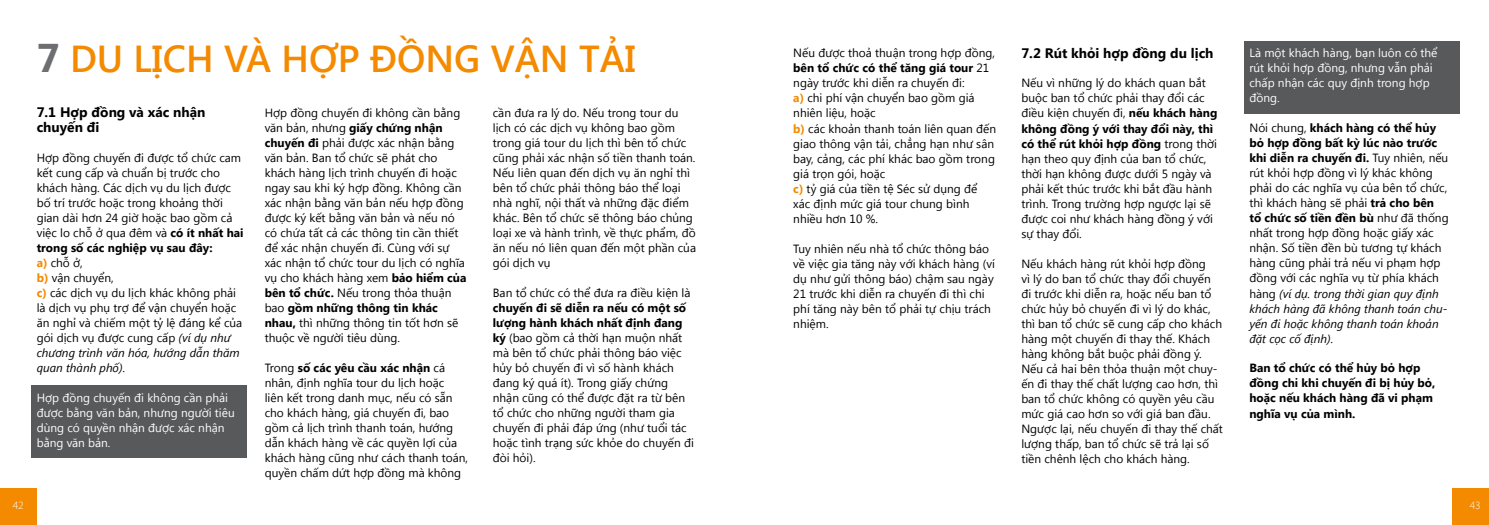
<style>
.page{position:relative;width:1489px;height:525px;background:#fff}
.page>*{position:absolute;margin:0;border:0;box-sizing:border-box;transform-origin:0 0}
.t1{font:600 37.5px "Segoe UI";color:#f38a00}
.t2{font:700 13.75px/15px "Segoe UI";color:#000}
.t3{font:11.88px/15px "Segoe UI";color:#000}
.t4{font:11.88px/15px "Segoe UI";color:#fff}
.t5{font:700 11.88px/15px "Segoe UI";color:#000}
.t6{font:300 11.25px "Myriad Pro";color:#fff}
.s1{font-weight:700;font-size:40px;color:#6d6e71}
.s2{font-weight:700}
.s3{font-weight:700;color:#f38a00}
.s4{font-style:italic}
</style>
<div class="page">
<div style="left:1243px;top:41px;width:216px;height:73px;background:#58595b"></div>
<div style="left:31px;top:384px;width:216px;height:73px;background:#58595b"></div>
<div style="left:0;top:488px;width:37px;height:36px;background:#f38a00"></div>
<div style="left:1451px;top:488px;width:37px;height:36px;background:#f38a00"></div>
<h1 class="t1" style="left:37px;top:32px;width:600px"><span class="s1">7</span> DU LỊCH VÀ HỢP ĐỒNG VẬN TẢI</h1>
<p class="t2" style="left:37px;top:104px;width:170px">7.1 Hợp đồng và xác nhận chuyến đi</p>
<p class="t3" style="left:37px;top:150px;width:208px">Hợp đồng chuyến đi được tổ chức cam kết cung cấp và chuẩn bị trước cho khách hàng. Các dịch vụ du lịch được bố trí trước hoặc trong khoảng thời gian dài hơn 24 giờ hoặc bao gồm cả việc lo chỗ ở qua đêm và <span class="s2">có ít nhất hai trong số các nghiệp vụ sau đây:<br></span><span class="s3">a)</span> chỗ ở,<br><span class="s3">b)</span> vận chuyển,<br><span class="s3">c)</span> các dịch vụ du lịch khác không phải là dịch vụ phụ trợ để vận chuyển hoặc ăn nghỉ và chiếm một tỷ lệ đáng kể của gói dịch vụ được cung cấp <span class="s4">(ví dụ như chương trình văn hóa, hướng dẫn thăm quan thành phố)</span>.</p>
<p class="t4" style="left:37px;top:390px;width:200px">Hợp đồng chuyến đi không cần phải được bằng văn bản, nhưng người tiêu dùng có quyền nhận được xác nhận bằng văn bản.</p>
<p class="t3" style="left:265px;top:105px;width:203px">Hợp đồng chuyến đi không cần bằng văn bản, nhưng <span class="s2">giấy chứng nhận chuyến đi</span> phải được xác nhận bằng văn bản. Ban tổ chức sẽ phát cho khách hàng lịch trình chuyến đi hoặc ngay sau khi ký hợp đồng. Không cần xác nhận bằng văn bản nếu hợp đồng được ký kết bằng văn bản và nếu nó có chứa tất cả các thông tin cần thiết để xác nhận chuyến đi. Cùng với sự xác nhận tổ chức tour du lịch có nghĩa vụ cho khách hàng xem <span class="s2">bảo hiểm của bên tổ chức.</span> Nếu trong thỏa thuận bao <span class="s2">gồm những thông tin khác nhau,</span> thì những thông tin tốt hơn sẽ thuộc về người tiêu dùng.</p>
<p class="t3" style="left:265px;top:360px;width:205px">Trong <span class="s2">số các yêu cầu xác nhận</span> cá nhân, định nghĩa tour du lịch hoặc<br>liên kết trong danh mục, nếu có sẵn cho khách hàng, giá chuyến đi, bao gồm cả lịch trình thanh toán, hướng dẫn khách hàng về các quyền lợi của khách hàng cũng như cách thanh toán, quyền chấm dứt hợp đồng mà không</p>
<p class="t3" style="left:493px;top:105px;width:205px">cần đưa ra lý do. Nếu trong tour du lịch có các dịch vụ không bao gồm trong giá tour du lịch thì bên tổ chức cũng phải xác nhận số tiền thanh toán.<br>Nếu liên quan đến dịch vụ ăn nghỉ thì bên tổ chức phải thông báo thể loại nhà nghĩ, nội thất và những đặc điểm khác. Bên tổ chức sẽ thông báo chủng loại xe và hành trình, về thực phẩm, đồ ăn nếu nó liên quan đến một phần của gói dịch vụ</p>
<p class="t3" style="left:493px;top:285px;width:199px">Ban tổ chức có thể đưa ra điều kiện là</p>
<p class="t3" style="left:493px;top:300px;width:202px"><span class="s2">chuyến đi sẽ diễn ra nếu có một số lượng hành khách nhất định đang ký</span> (bao gồm cả thời hạn muộn nhất mà bên tổ chức phải thông báo việc hủy bỏ chuyến đi vì số hành khách đang ký quá ít). Trong giấy chứng nhận cũng có thể được đặt ra từ bên tổ chức cho những người tham gia chuyến đi phải đáp ứng (như tuổi tác hoặc tình trạng sức khỏe do chuyến đi đòi hỏi).</p>
<p class="t3" style="left:793px;top:45px;width:204px">Nếu được thoả thuận trong hợp đồng, <span class="s2">bên tổ chức có thể tăng giá tour</span> 21 ngày trước khi diễn ra chuyến đi:<br><span class="s3">a)</span> chi phí vận chuyển bao gồm giá nhiên liệu, hoặc<br><span class="s3">b)</span> các khoản thanh toán liên quan đến giao thông vận tải, chẳng hạn như sân bay, cảng, các phí khác bao gồm trong giá trọn gói, hoặc<br><span class="s3">c)</span> tỷ giá của tiền tệ Séc sử dụng để xác định mức giá tour chung bình nhiều hơn 10 %.</p>
<p class="t3" style="left:793px;top:240px;width:203px">Tuy nhiên nếu nhà tổ chức thông báo về việc gia tăng này với khách hàng (ví dụ như gửi thông báo) chậm sau ngày<br>21 trước khi diễn ra chuyến đi thì chi phí tăng này bên tổ phải tự chịu trách nhiệm.</p>
<p class="t2" style="left:1021px;top:44px;width:194px">7.2 Rút khỏi hợp đồng du lịch</p>
<p class="t3" style="left:1021px;top:75px;width:198px">Nếu vì những lý do khách quan bắt buộc ban tổ chức phải thay đổi các điều kiện chuyến đi, <span class="s2">nếu khách hàng không đồng ý với thay đổi này, thì có thể rút khỏi hợp đồng</span> trong thời hạn theo quy định của ban tổ chức, thời hạn không được dưới 5 ngày và phải kết thúc trước khi bắt đầu hành trình. Trong trường hợp ngược lại sẽ được coi như khách hàng đồng ý với sự thay đổi.</p>
<p class="t3" style="left:1021px;top:255px;width:203px">Nếu khách hàng rút khỏi hợp đồng<br>vì lý do ban tổ chức thay đổi chuyến đi trước khi diễn ra, hoặc nếu ban tổ chức hủy bỏ chuyến đi vì lý do khác, thì ban tổ chức sẽ cung cấp cho khách hàng một chuyến đi thay thế. Khách hàng không bắt buộc phải đồng ý.<br>Nếu cả hai bên thỏa thuận một chuy&shy;ến đi thay thế chất lượng cao hơn, thì ban tổ chức không có quyền yêu cầu mức giá cao hơn so với giá ban đầu.<br>Ngược lại, nếu chuyến đi thay thế chất lượng thấp, ban tổ chức sẽ trả lại số tiền chênh lệch cho khách hàng.</p>
<p class="t4" style="left:1249px;top:45px;width:189px">Là một khách hàng, bạn luôn có thể rút khỏi hợp đồng, nhưng vẫn phải chấp nhận các quy định trong hợp đồng.</p>
<p class="t3" style="left:1249px;top:120px;width:201px">Nói chung, <span class="s2">khách hàng có thể hủy bỏ hợp đồng bất kỳ lúc nào trước khi diễn ra chuyến đi.</span> Tuy nhiên, nếu rút khỏi hợp đồng vì lý khác không phải do các nghĩa vụ của bên tổ chức, thì khách hàng sẽ phải <span class="s2">trả cho bên tổ chức số tiền đền bù</span> như đã thống nhất trong hợp đồng hoặc giấy xác nhận. Số tiền đền bù tương tự khách hàng cũng phải trả nếu vi phạm hợp đồng với các nghĩa vụ từ phía khách hàng <span class="s4">(ví dụ. trong thời gian quy định khách hàng đã không thanh toán chu&shy;yến đi hoặc không thanh toán khoản đặt cọc cố định)</span>.</p>
<p class="t5" style="left:1249px;top:360px;width:187px">Ban tổ chức có thể hủy bỏ hợp đồng chỉ khi chuyến đi bị hủy bỏ, hoặc nếu khách hàng đã vi phạm nghĩa vụ của mình.</p>
<p class="t6" style="left:13px;top:499px;width:12px">42</p>
<p class="t6" style="left:1469px;top:499px;width:12px">43</p>
</div>
